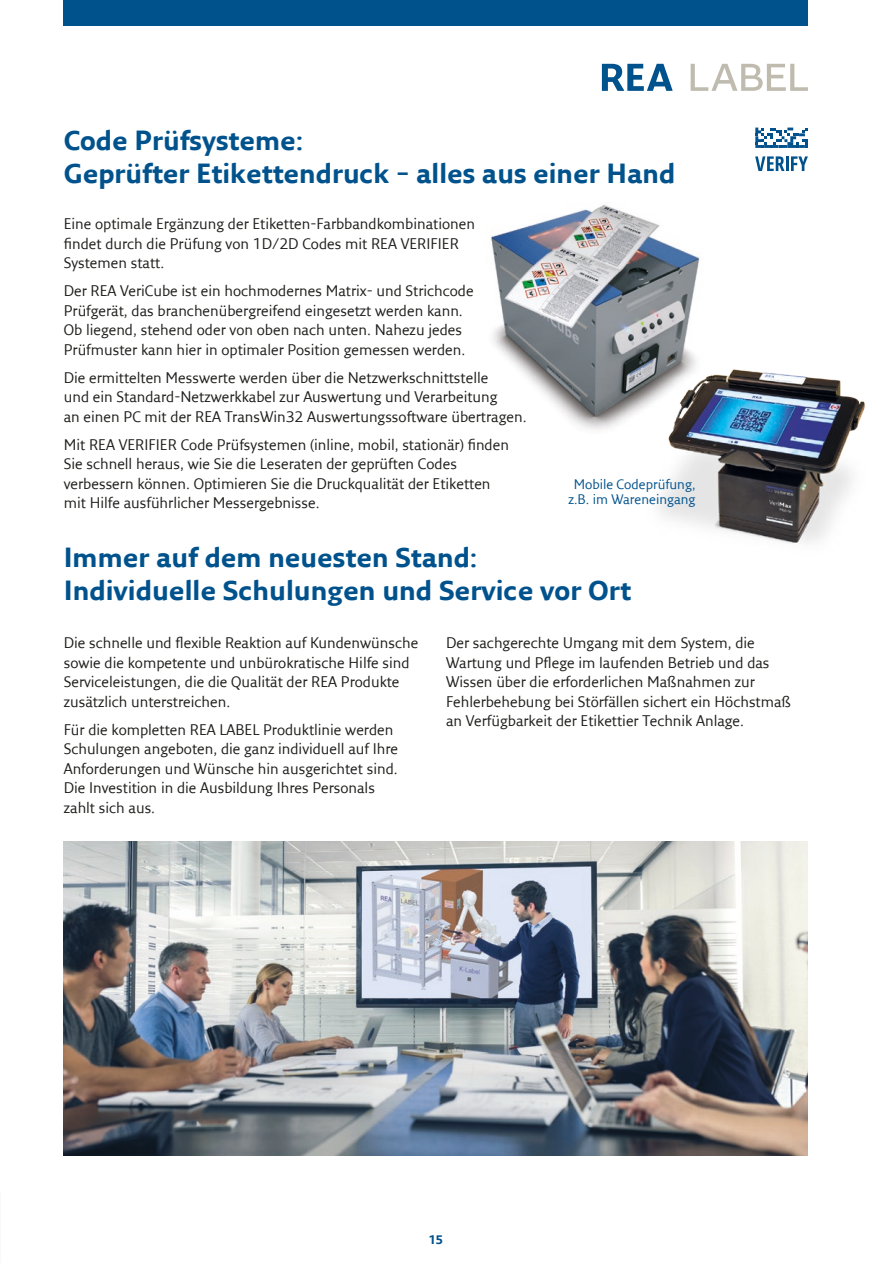
<style>
.page{position:relative;width:893px;height:1263px;background:#fff}
.page>*{position:absolute;margin:0;border:0;box-sizing:border-box;transform-origin:0 0}
.t1{font:700 27px/33px "Fresco Sans LF";color:#00528d}
.t2{font:15px/19.5px "Fresco Sans LF";color:#1d1d1b}
.t3{font:13.5px/15px "Fresco Sans LF";color:#00528d;text-align:center}
.t4{font:700 12px "Fresco Sans LF";color:#00528d}
</style>
<div class="page">
<img style="left:491px;top:205px;width:209px;height:225px">
<img style="left:63px;top:1041px;width:1px;height:115px">
<svg style="left:755px;top:156px;width:29px;height:15px"></svg>
<hr style="left:786px;top:156px;width:3px;height:15px;background:#00528d">
<svg style="left:791px;top:156px;width:17px;height:15px"></svg>
<svg style="left:755px;top:128px;width:53px;height:20px"></svg>
<img style="left:627px;top:311px;width:238px;height:233px">
<div style="left:64px;top:0;width:744px;height:26px;background:#00528d"></div>
<svg style="left:602px;top:64px;width:70px;height:27px"></svg>
<svg style="left:691px;top:64px;width:117px;height:27px"></svg>
<img style="left:64px;top:842px;width:744px;height:314px">
<h1 class="t1" style="left:64px;top:124px;width:613px">Code Prüfsysteme:<br>Geprüfter Etikettendruck – alles aus einer Hand</h1>
<p class="t2" style="left:64px;top:214px;width:413px">Eine optimale Ergänzung der Etiketten-Farbbandkombinationen findet durch die Prüfung von 1D/2D Codes mit REA VERIFIER<br>Systemen statt.</p>
<p class="t2" style="left:64px;top:281px;width:411px">Der REA VeriCube ist ein hochmodernes Matrix- und Strichcode Prüfgerät, das branchenübergreifend eingesetzt werden kann.<br>Ob liegend, stehend oder von oben nach unten. Nahezu jedes Prüfmuster kann hier in optimaler Position gemessen werden.</p>
<p class="t2" style="left:64px;top:367px;width:464px">Die ermittelten Messwerte werden über die Netzwerkschnittstelle<br>und ein Standard-Netzwerkkabel zur Auswertung und Verarbeitung<br>an einen PC mit der REA TransWin32 Auswertungssoftware übertragen.</p>
<p class="t2" style="left:64px;top:434px;width:447px">Mit REA VERIFIER Code Prüfsystemen (inline, mobil, stationär) finden Sie schnell heraus, wie Sie die Leseraten der geprüften Codes verbessern können. Optimieren Sie die Druckqualität der Etiketten mit Hilfe ausführlicher Messergebnisse.</p>
<p class="t3" style="left:568px;top:476px;width:129px">Mobile Codeprüfung, z.B. im Wareneingang</p>
<h1 class="t1" style="left:64px;top:540px;width:569px">Immer auf dem neuesten Stand:<br>Individuelle Schulungen und Service vor Ort</h1>
<p class="t2" style="left:64px;top:633px;width:356px">Die schnelle und flexible Reaktion auf Kundenwünsche sowie die kompetente und unbürokratische Hilfe sind Serviceleistungen, die die Qualität der REA Produkte zusätzlich unterstreichen.</p>
<p class="t2" style="left:64px;top:719px;width:336px">Für die kompletten REA LABEL Produktlinie werden Schulungen angeboten, die ganz individuell auf Ihre Anforderungen und Wünsche hin ausgerichtet sind.<br>Die Investition in die Ausbildung Ihres Personals zahlt sich aus.</p>
<p class="t2" style="left:446px;top:633px;width:346px">Der sachgerechte Umgang mit dem System, die Wartung und Pflege im laufenden Betrieb und das Wissen über die erforderlichen Maßnahmen zur Fehlerbehebung bei Störfällen sichert ein Höchstmaß an Verfügbarkeit der Etikettier Technik Anlage.</p>
<p class="t4" style="left:429px;top:1233px;width:16px">15</p>
</div>
